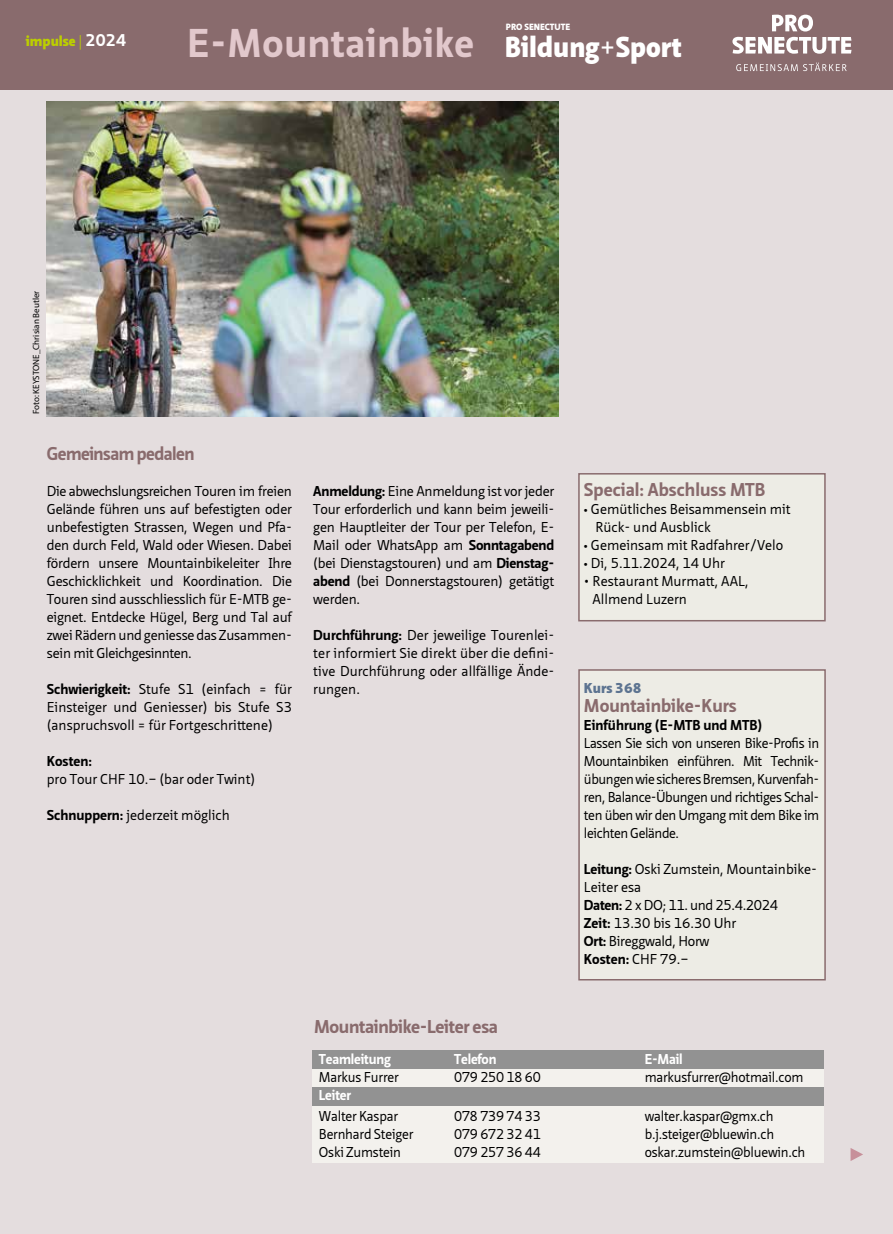
<style>
.page{position:relative;width:893px;height:1234px;background:#fff}
.page>*{position:absolute;margin:0;border:0;box-sizing:border-box;transform-origin:0 0}
.t1{font:700 39px "Neue Sans Pro";letter-spacing:.02em;color:#e2c8cc}
.t2{font:900 28.05px "Neue Sans Pro";color:#fff}
.t3{font:700 18px "Neue Sans Pro";letter-spacing:-.02em;color:#896b6d}
.t4{font:700 18px "Neue Sans Pro";color:#896b6d}
.t5{font:13.8px/18px "Neue Sans Pro";letter-spacing:-.015em;color:#000;text-align:justify}
.t6{font:700 13.8px "Neue Sans Pro";color:#000}
.t7{font:700 13.8px "Neue Sans Pro";letter-spacing:-.015em;color:#fff}
.t8{font:900 13.8px "Neue Sans Pro";color:#bccf00}
.t9{font:900 13.8px "Neue Sans Pro";color:#5d7491}
.t10{font:9px "Myriad Pro";color:#000}
.t11{font:900 8.7px "Neue Sans Pro";color:#fff}
.s1{font-weight:300}
.s2{font-weight:700;font-size:16.5px;color:#fff}
.s3{font-weight:400}
.s4{font-weight:700}
.s5{font-family:"Myriad Pro"}
</style>
<div class="page">
<div style="left:0;top:81px;width:893px;height:1152px;background:#e4ddde"></div>
<div style="left:578px;top:669px;width:248px;height:311px;background:#edece5;border:2px solid #896b6d"></div>
<img style="left:47px;top:101px;width:511px;height:315px">
<svg style="left:851px;top:1148px;width:12px;height:12px"></svg>
<div style="left:0;top:0;width:893px;height:90px;background:#896b6d"></div>
<svg style="left:736px;top:63px;width:111px;height:8px"></svg>
<svg style="left:732px;top:15px;width:119px;height:39px"></svg>
<div style="left:578px;top:473px;width:248px;height:148px;background:#edece5;border:2px solid #896b6d"></div>
<div style="left:312px;top:1050px;width:512px;height:112px;background:#f3f1ed"></div>
<div style="left:312px;top:1050px;width:512px;height:18px;background:#929292"></div>
<div style="left:313px;top:1087px;width:511px;height:18px;background:#929292"></div>
<p class="t11" style="left:506px;top:21px;width:66px">PRO SENECTUTE</p>
<h1 class="t1" style="left:187px;top:17px;width:288px">E-Mountainbike</h1>
<p class="t8" style="left:26px;top:32px;width:102px">impulse <span class="s1">|</span> <span class="s2">2024</span></p>
<h2 class="t2" style="left:505px;top:29px;width:178px">Bildung<span class="s3">+</span>Sport</h2>
<p class="t10" style="left:31px;top:414px;width:125px;rotate:-90deg">Foto: KEYSTONE_Chrisian Beutler</p>
<h3 class="t3" style="left:47px;top:442px;width:149px">Gemeinsam pedalen</h3>
<p class="t5" style="left:47px;top:482px;width:247px">Die abwechslungsreichen Touren im freien Gelände führen uns auf befestigten oder unbefestigten Strassen, Wegen und Pfa&shy;den durch Feld, Wald oder Wiesen. Dabei fördern unsere Mountainbikeleiter Ihre Geschicklichkeit und Koordination. Die Touren sind ausschliesslich für E-MTB ge&shy;eignet. Entdecke Hügel, Berg und Tal auf zwei Rädern und geniesse das Zusammen&shy;sein mit Gleichgesinnten.</p>
<p class="t5" style="left:47px;top:680px;width:247px"><span class="s4">Schwierigkeit:</span> Stufe S1 (einfach = für Einsteiger und Geniesser) bis Stufe S3 (anspruchsvoll = für Fortgeschrittene)</p>
<p class="t6" style="left:47px;top:752px;width:47px">Kosten:</p>
<p class="t5" style="left:47px;top:770px;width:210px">pro Tour CHF 10.– (bar oder Twint)</p>
<p class="t5" style="left:47px;top:806px;width:185px"><span class="s4">Schnuppern:</span> jederzeit möglich</p>
<p class="t5" style="left:313px;top:482px;width:242px"><span class="s4">Anmeldung:</span> Eine Anmeldung ist vor jeder Tour erforderlich und kann beim jeweili&shy;gen Hauptleiter der Tour per Telefon, E-Mail oder WhatsApp am <span class="s4">Sonntagabend </span>(bei Dienstagstouren) und am <span class="s4">Dienstag&shy;abend</span> (bei Donnerstagstouren) getätigt werden.</p>
<p class="t5" style="left:313px;top:626px;width:242px"><span class="s4">Durchführung:</span> Der jeweilige Tourenlei&shy;ter informiert Sie direkt über die defini&shy;tive Durchführung oder allfällige Ände&shy;rungen.</p>
<h3 class="t4" style="left:584px;top:478px;width:183px">Special: Abschluss MTB</h3>
<p class="t5" style="left:595px;top:500px;width:197px;text-indent:-11px"><span class="s5">•</span> Gemütliches Beisammensein mit<br>Rück- und Ausblick</p>
<p class="t5" style="left:584px;top:536px;width:201px"><span class="s5">•</span> Gemeinsam mit Radfahrer/Velo</p>
<p class="t5" style="left:584px;top:554px;width:142px"><span class="s5">•</span> Di, 5.11.2024, 14 Uhr</p>
<p class="t5" style="left:592px;top:572px;width:158px;text-indent:-9px">• Restaurant Murmatt, AAL,<br>Allmend Luzern</p>
<p class="t9" style="left:584px;top:678px;width:59px">Kurs 368</p>
<h3 class="t4" style="left:584px;top:694px;width:154px">Mountainbike-Kurs</h3>
<p class="t6" style="left:584px;top:716px;width:180px">Einführung (E-MTB und MTB)</p>
<p class="t5" style="left:584px;top:734px;width:237px">Lassen Sie sich von unseren Bike-Profis in Mountainbiken einführen. Mit Technik&shy;übungen wie sicheres Bremsen, Kurvenfah&shy;ren, Balance-Übungen und richtiges Schal&shy;ten üben wir den Umgang mit dem Bike im leichten Gelände.</p>
<p class="t5" style="left:584px;top:860px;width:235px;text-align:left"><span class="s4">Leitung:</span> Oski Zumstein, Mountainbike-<br>Leiter esa<br><span class="s4">Daten:</span> 2 x DO; 11. und 25.4.2024<br><span class="s4">Zeit:</span> 13.30 bis 16.30 Uhr<br><span class="s4">Ort:</span> Bireggwald, Horw<br><span class="s4">Kosten:</span> CHF 79.–</p>
<h3 class="t3" style="left:314px;top:1014px;width:185px">Mountainbike-Leiter esa</h3>
<p class="t7" style="left:319px;top:1050px;width:73px">Teamleitung</p>
<p class="t7" style="left:454px;top:1050px;width:44px">Telefon</p>
<p class="t7" style="left:645px;top:1050px;width:40px">E-Mail</p>
<p class="t5" style="left:319px;top:1067px;width:81px">Markus Furrer</p>
<p class="t5" style="left:454px;top:1067px;width:88px">079 250 18 60</p>
<p class="t5" style="left:645px;top:1067px;width:160px">markusfurrer@hotmail.com</p>
<p class="t7" style="left:319px;top:1086px;width:34px">Leiter</p>
<p class="t5" style="left:319px;top:1106px;width:81px">Walter Kaspar</p>
<p class="t5" style="left:454px;top:1106px;width:88px">078 739 74 33</p>
<p class="t5" style="left:645px;top:1106px;width:130px">walter.kaspar@gmx.ch</p>
<p class="t5" style="left:319px;top:1124px;width:96px">Bernhard Steiger</p>
<p class="t5" style="left:454px;top:1124px;width:88px">079 672 32 41</p>
<p class="t5" style="left:645px;top:1124px;width:131px">b.j.steiger@bluewin.ch</p>
<p class="t5" style="left:319px;top:1142px;width:84px">Oski Zumstein</p>
<p class="t5" style="left:454px;top:1142px;width:88px">079 257 36 44</p>
<p class="t5" style="left:645px;top:1142px;width:162px">oskar.zumstein@bluewin.ch</p>
</div>
